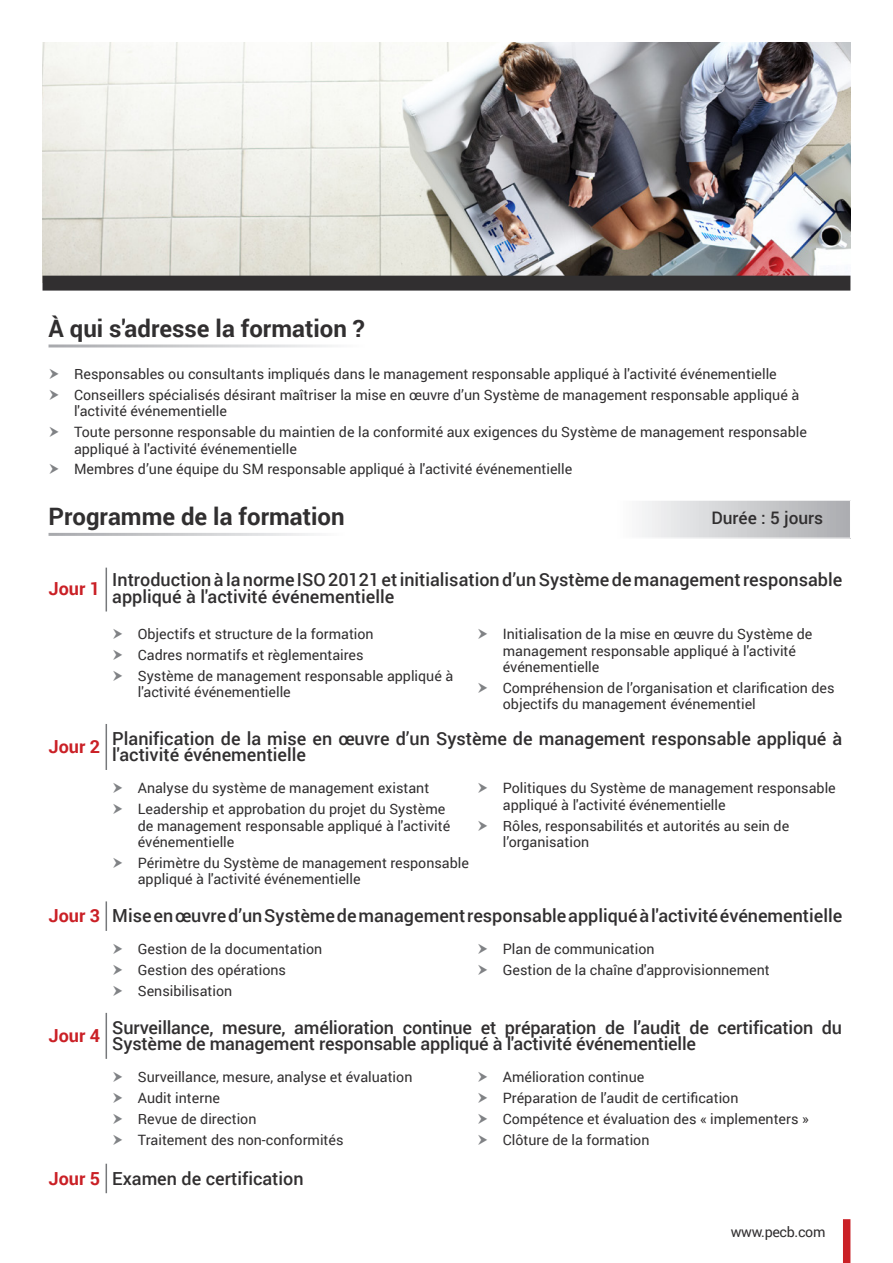
<style>
.page{position:relative;width:893px;height:1263px;background:#fff}
.page>*{position:absolute;margin:0;border:0;box-sizing:border-box;transform-origin:0 0}
.t1{font:700 24px "Roboto";color:#312f30}
.t2{font:500 18px/16.5px "Roboto";color:#312f30}
.t3{font:700 18px "Roboto";color:#ca2026}
.t4{font:500 17.25px "Roboto";color:#312f30}
.Bullet_Points{font:14.25px/16.5px "Roboto";color:#312f30}
.Bullet_Points-2{font:14.25px "Roboto";letter-spacing:-.025em;color:#312f30}
</style>
<div class="page">
<img style="left:43px;top:43px;width:807px;height:233px">
<div style="left:843px;top:1219px;width:7px;height:44px;background:#ca2026"></div>
<div style="left:43px;top:276px;width:807px;height:15px;background:#312f30"></div>
<svg style="left:642px;top:501px;width:208px;height:37px;background:#cfd0d2"></svg>
<hr style="left:106px;top:568px;width:1px;height:43px;background:#76787b">
<hr style="left:106px;top:724px;width:1px;height:46px;background:#76787b">
<hr style="left:106px;top:901px;width:1px;height:30px;background:#76787b">
<hr style="left:106px;top:1013px;width:1px;height:46px;background:#76787b">
<svg style="left:106px;top:1164px;width:1px;height:29px"></svg>
<p class="t1" style="left:49px;top:311px;width:318px">À qui s'adresse la formation ?</p>
<p class="Bullet_Points" style="left:74px;top:365px;width:704px">Responsables ou consultants impliqués dans le management responsable appliqué à l'activité événementielle</p>
<p class="Bullet_Points" style="left:74px;top:386px;width:727px">Conseillers spécialisés désirant maîtriser la mise en œuvre d’un Système de management responsable appliqué à l'activité événementielle</p>
<p class="Bullet_Points" style="left:74px;top:423px;width:734px">Toute personne responsable du maintien de la conformité aux exigences du Système de management responsable appliqué à l'activité événementielle</p>
<p class="Bullet_Points" style="left:74px;top:461px;width:500px">Membres d’une équipe du SM responsable appliqué à l'activité événementielle</p>
<p class="t1" style="left:49px;top:500px;width:298px">Programme de la formation</p>
<p class="t4" style="left:711px;top:506px;width:113px">Durée : 5 jours</p>
<p class="t3" style="left:49px;top:576px;width:53px">Jour 1</p>
<p class="t2" style="left:112px;top:571px;width:731px">Introduction à la norme ISO 20121 et initialisation d’un Système de management responsable appliqué à l'activité événementielle</p>
<p class="Bullet_Points" style="left:138px;top:625px;width:237px">Objectifs et structure de la formation</p>
<p class="Bullet_Points" style="left:138px;top:646px;width:227px">Cadres normatifs et règlementaires</p>
<p class="Bullet_Points" style="left:138px;top:667px;width:317px">Système de management responsable appliqué à l'activité événementielle</p>
<p class="Bullet_Points" style="left:503px;top:625px;width:311px">Initialisation de la mise en œuvre du Système de management responsable appliqué à l'activité événementielle</p>
<p class="Bullet_Points" style="left:503px;top:679px;width:333px">Compréhension de l’organisation et clarification des objectifs du management événementiel</p>
<p class="t3" style="left:49px;top:734px;width:53px">Jour 2</p>
<p class="t2" style="left:112px;top:730px;width:731px">Planification de la mise en œuvre d’un Système de management responsable appliqué à l'activité événementielle</p>
<p class="Bullet_Points" style="left:138px;top:779px;width:293px">Analyse du système de management existant</p>
<p class="Bullet_Points" style="left:138px;top:800px;width:314px">Leadership et approbation du projet du Système de management responsable appliqué à l'activité événementielle</p>
<p class="Bullet_Points" style="left:138px;top:854px;width:333px">Périmètre du Système de management responsable appliqué à l'activité événementielle</p>
<p class="Bullet_Points" style="left:503px;top:779px;width:334px">Politiques du Système de management responsable appliqué à l'activité événementielle</p>
<p class="Bullet_Points" style="left:503px;top:817px;width:288px">Rôles, responsabilités et autorités au sein de l’organisation</p>
<p class="t3" style="left:49px;top:903px;width:53px">Jour 3</p>
<p class="t2" style="left:112px;top:907px;width:731px">Mise en œuvre d’un Système de management responsable appliqué à l'activité événementielle</p>
<p class="Bullet_Points" style="left:138px;top:940px;width:186px">Gestion de la documentation</p>
<p class="Bullet_Points" style="left:138px;top:961px;width:150px">Gestion des opérations</p>
<p class="Bullet_Points" style="left:138px;top:982px;width:96px">Sensibilisation</p>
<p class="Bullet_Points" style="left:503px;top:940px;width:153px">Plan de communication</p>
<p class="Bullet_Points" style="left:503px;top:961px;width:269px">Gestion de la chaîne d'approvisionnement</p>
<p class="t3" style="left:49px;top:1023px;width:53px">Jour 4</p>
<p class="t2" style="left:112px;top:1018px;width:731px">Surveillance, mesure, amélioration continue et préparation de l’audit de certification du<br>Système de management responsable appliqué à l'activité événementielle</p>
<p class="Bullet_Points" style="left:138px;top:1068px;width:276px">Surveillance, mesure, analyse et évaluation</p>
<p class="Bullet_Points" style="left:138px;top:1089px;width:84px">Audit interne</p>
<p class="Bullet_Points" style="left:138px;top:1110px;width:120px">Revue de direction</p>
<p class="Bullet_Points" style="left:138px;top:1131px;width:207px">Traitement des non-conformités</p>
<p class="Bullet_Points" style="left:503px;top:1068px;width:143px">Amélioration continue</p>
<p class="Bullet_Points" style="left:503px;top:1089px;width:237px">Préparation de l’audit de certification</p>
<p class="Bullet_Points" style="left:503px;top:1110px;width:307px">Compétence et évaluation des « implementers »</p>
<p class="Bullet_Points" style="left:503px;top:1131px;width:148px">Clôture de la formation</p>
<p class="t3" style="left:49px;top:1165px;width:53px">Jour 5</p>
<p class="t2" style="left:112px;top:1169px;width:193px">Examen de certification</p>
<p class="Bullet_Points-2" style="left:731px;top:1221px;width:96px">www.pecb.com</p>
</div>
